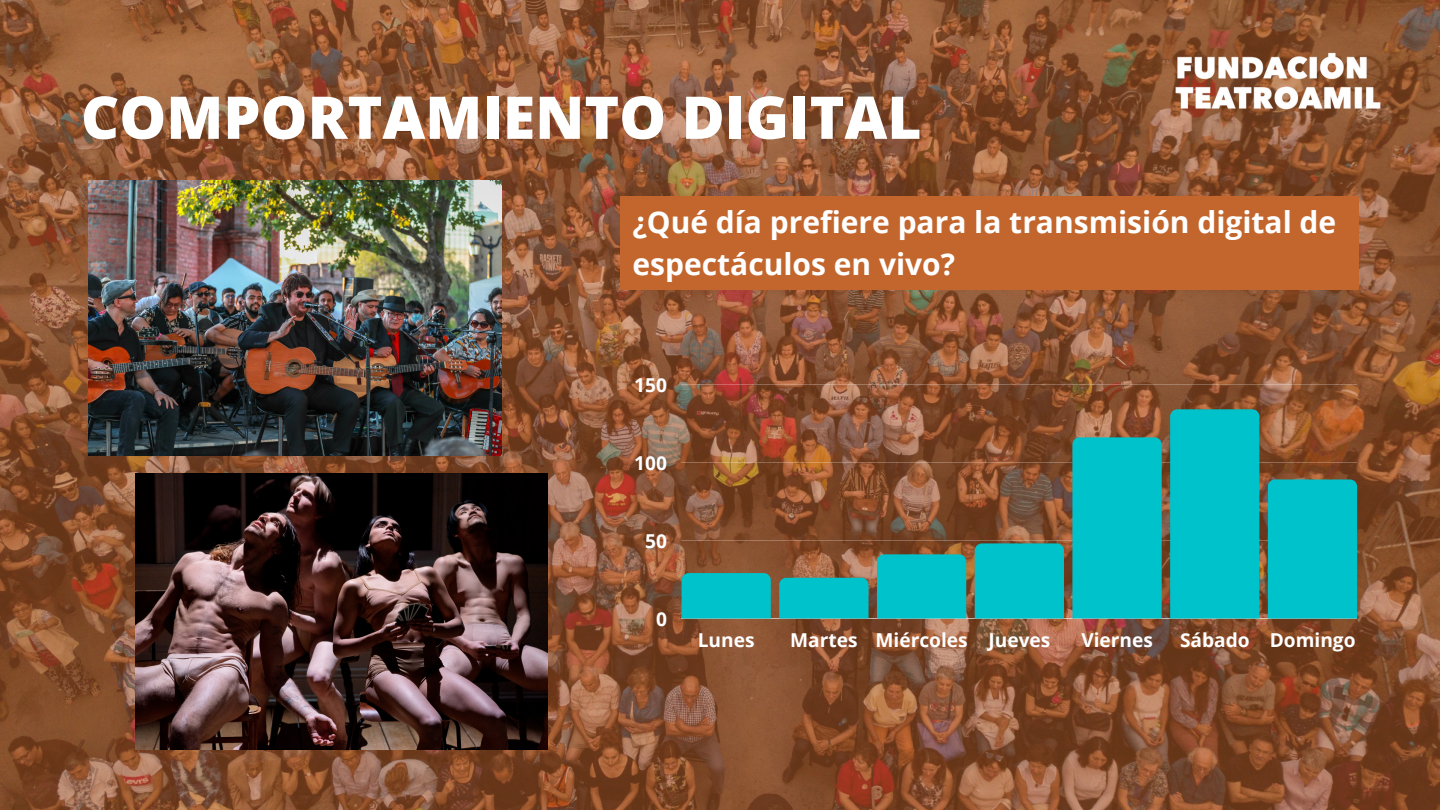
<style>
.page{position:relative;width:1440px;height:810px;background:#fff}
.page>*{position:absolute;margin:0;border:0;box-sizing:border-box;transform-origin:0 0}
.t1{font:800 59px "Open Sans";color:#fff}
.t2{font:700 30px/42px "Open Sans";color:#fff}
.t3{font:700 19.2px "Open Sans";color:#fff}
</style>
<div class="page">
<img style="left:0;top:0;width:1440px;height:810px">
<img style="left:1165px;top:41px;width:226px;height:79px">
<div style="left:620px;top:196px;width:739px;height:94px;background:#c2662d"></div>
<hr style="left:682px;top:384px;width:675px;height:1px;background:#fff">
<hr style="left:682px;top:462px;width:675px;height:1px;background:#fff">
<hr style="left:682px;top:540px;width:675px;height:1px;background:#fff">
<hr style="left:682px;top:618px;width:675px;height:1px;background:#fff">
<div style="left:682px;top:573px;width:89px;height:46px;background:#00c2cb"></div>
<div style="left:779px;top:578px;width:90px;height:41px;background:#00c2cb"></div>
<div style="left:877px;top:554px;width:89px;height:65px;background:#00c2cb"></div>
<div style="left:975px;top:543px;width:89px;height:76px;background:#00c2cb"></div>
<div style="left:1072px;top:437px;width:90px;height:182px;background:#00c2cb"></div>
<div style="left:1170px;top:409px;width:89px;height:210px;background:#00c2cb"></div>
<div style="left:1268px;top:479px;width:89px;height:140px;background:#00c2cb"></div>
<img style="left:89px;top:180px;width:412px;height:275px">
<img style="left:135px;top:474px;width:413px;height:275px">
<h1 class="t1" style="left:81px;top:76px;width:842px">COMPORTAMIENTO DIGITAL</h1>
<p class="t2" style="left:633px;top:201px;width:705px">¿Qué día prefiere para la transmisión digital de espectáculos en vivo?</p>
<p class="t3" style="left:634px;top:372px;width:34px">150</p>
<p class="t3" style="left:634px;top:450px;width:34px">100</p>
<p class="t3" style="left:645px;top:528px;width:23px">50</p>
<p class="t3" style="left:656px;top:606px;width:12px">0</p>
<p class="t3" style="left:698px;top:627px;width:58px">Lunes</p>
<p class="t3" style="left:790px;top:627px;width:262px">Martes Miércoles Jueves</p>
<p class="t3" style="left:1081px;top:627px;width:73px">Viernes</p>
<p class="t3" style="left:1180px;top:627px;width:177px">Sábado Domingo</p>
</div>
